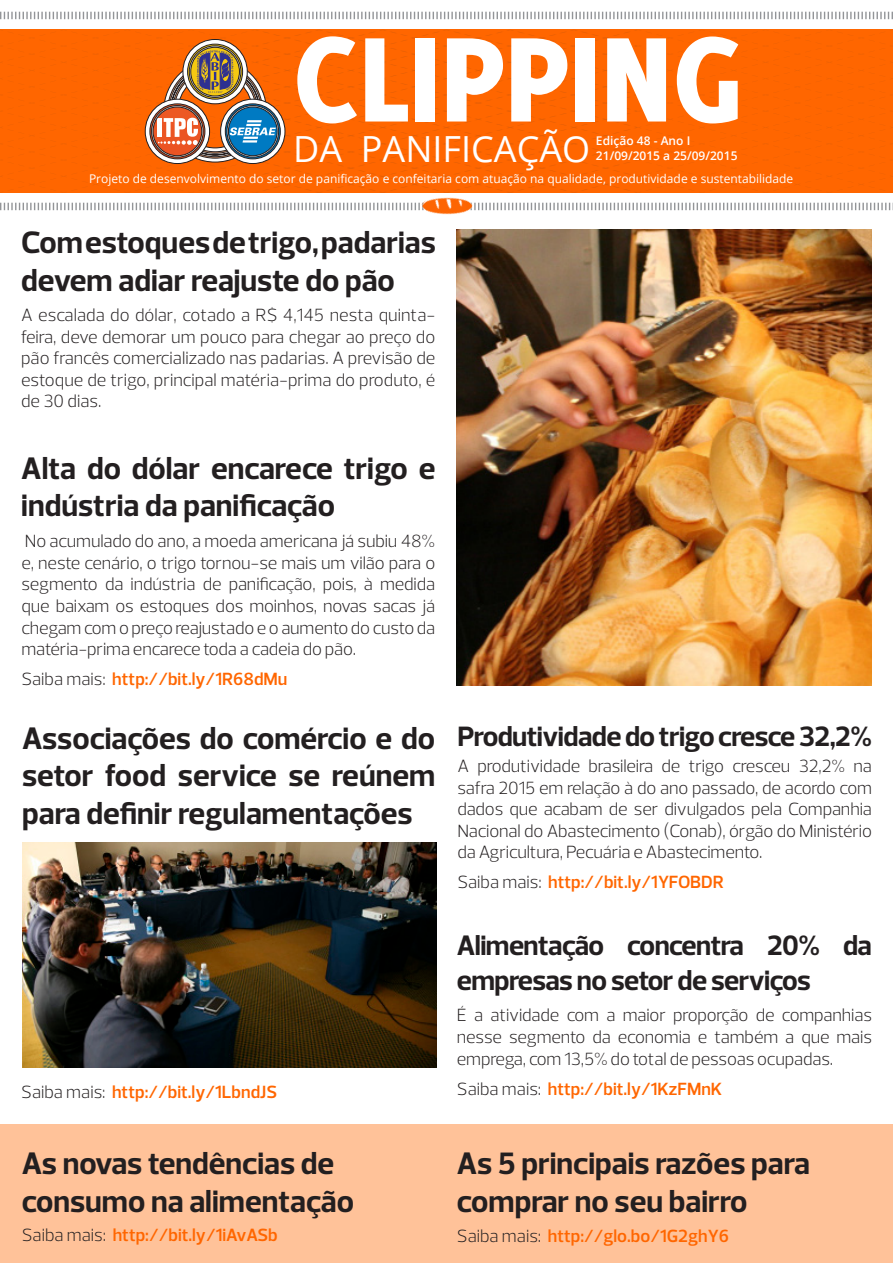
<style>
.page{position:relative;width:893px;height:1263px;background:#fff}
.page>*{position:absolute;margin:0;border:0;box-sizing:border-box;transform-origin:0 0}
.t1{font:800 132px "Delicious";color:#fff}
.t2{font:36px "Open Sans";color:#fff}
.t3{font:700 31.5px/37.8px "Prelo";color:#231f20}
.t4{font:700 28.5px/34.2px "Prelo";letter-spacing:-.02em;color:#231f20}
.t5{font:300 18px/21.6px "Prelo";letter-spacing:-.01em;color:#231f20;text-align:justify}
.t6{font:600 18px "Prelo";color:#f60}
.t7{font:12px "Open Sans";color:#fff}
.t8{font:600 12px/15px "Open Sans";color:#fff}
.s1{font-weight:300;color:#231f20}
</style>
<div class="page">
<div style="left:637px;top:164px;width:256px;height:21px;background:#f60"></div>
<svg style="left:637px;top:184px;width:44px;height:9px"></svg>
<div style="left:0;top:185px;width:637px;height:8px;background:#f60"></div>
<div style="left:0;top:164px;width:637px;height:21px;background:#f60"></div>
<div style="left:212px;top:184px;width:213px;height:9px;background:#f60"></div>
<svg style="left:0;top:203px;width:420px;height:7px"></svg>
<svg style="left:474px;top:203px;width:419px;height:7px"></svg>
<img style="left:421px;top:197px;width:52px;height:18px">
<svg style="left:0;top:11px;width:893px;height:9px"></svg>
<svg style="left:0;top:30px;width:893px;height:134px;background:#f4690c"></svg>
<div style="left:0;top:1124px;width:893px;height:139px;background:#ffc299"></div>
<img style="left:457px;top:230px;width:415px;height:455px">
<img style="left:22px;top:842px;width:415px;height:225px">
<h1 class="t1" style="left:293px;top:2px;width:450px">CLIPPING</h1>
<h2 class="t2" style="left:293px;top:124px;width:299px">DA PANIFICAÇÃO</h2>
<p class="t7" style="left:89px;top:170px;width:706px">Projeto de desenvolvimento do setor de panificação e confeitaria com atuação na qualidade, produtividade e sustentabilidade</p>
<p class="t8" style="left:596px;top:133px;width:143px">Edição 48 - Ano I<br>21/09/2015 a 25/09/2015</p>
<p class="t3" style="left:21px;top:224px;width:416px">Com estoques de trigo, padarias devem adiar reajuste do pão</p>
<p class="t5" style="left:21px;top:304px;width:416px">A escalada do dólar, cotado a R$ 4,145 nesta quinta&shy;feira, deve demorar um pouco para chegar ao preço do pão francês comercializado nas padarias. A previsão de estoque de trigo, principal matéria-prima do produto, é de 30 dias.</p>
<p class="t3" style="left:21px;top:449px;width:416px">Alta do dólar encarece trigo e indústria da panificação</p>
<p class="t5" style="left:21px;top:530px;width:415px">No acumulado do ano, a moeda americana já subiu 48% e, neste cenário, o trigo tornou-se mais um vilão para o segmento da indústria de panificação, pois, à medida que baixam os estoques dos moinhos, novas sacas já chegam com o preço reajustado e o aumento do custo da matéria-prima encarece toda a cadeia do pão.</p>
<p class="t6" style="left:21px;top:668px;width:268px"><span class="s1">Saiba mais:</span> http://bit.ly/1R68dMu</p>
<p class="t3" style="left:22px;top:719px;width:415px;text-align:justify">Associações do comércio e do setor food service se reúnem para definir regulamentações</p>
<p class="t6" style="left:21px;top:1081px;width:257px"><span class="s1">Saiba mais:</span> http://bit.ly/1LbndJS</p>
<p class="t3" style="left:22px;top:1145px;width:334px">As novas tendências de consumo na alimentação</p>
<p class="t6" style="left:22px;top:1224px;width:258px"><span class="s1">Saiba mais:</span> http://bit.ly/1iAvASb</p>
<p class="t4" style="left:457px;top:719px;width:416px">Produtividade do trigo cresce 32,2%</p>
<p class="t5" style="left:457px;top:755px;width:416px">A produtividade brasileira de trigo cresceu 32,2% na safra 2015 em relação à do ano passado, de acordo com dados que acabam de ser divulgados pela Companhia Nacional do Abastecimento (Conab), órgão do Ministério da Agricultura, Pecuária e Abastecimento.</p>
<p class="t6" style="left:457px;top:871px;width:268px"><span class="s1">Saiba mais:</span> http://bit.ly/1YFOBDR</p>
<p class="t4" style="left:457px;top:929px;width:417px">Alimentação concentra 20% da empresas no setor de serviços</p>
<p class="t5" style="left:457px;top:1004px;width:417px">É a atividade com a maior proporção de companhias nesse segmento da economia e também a que mais emprega, com 13,5% do total de pessoas ocupadas.</p>
<p class="t6" style="left:457px;top:1077px;width:267px"><span class="s1">Saiba mais:</span> http://bit.ly/1KzFMnK</p>
<p class="t3" style="left:457px;top:1145px;width:354px">As 5 principais razões para comprar no seu bairro</p>
<p class="t6" style="left:457px;top:1224px;width:274px"><span class="s1">Saiba mais:</span> http://glo.bo/1G2ghY6</p>
</div>
